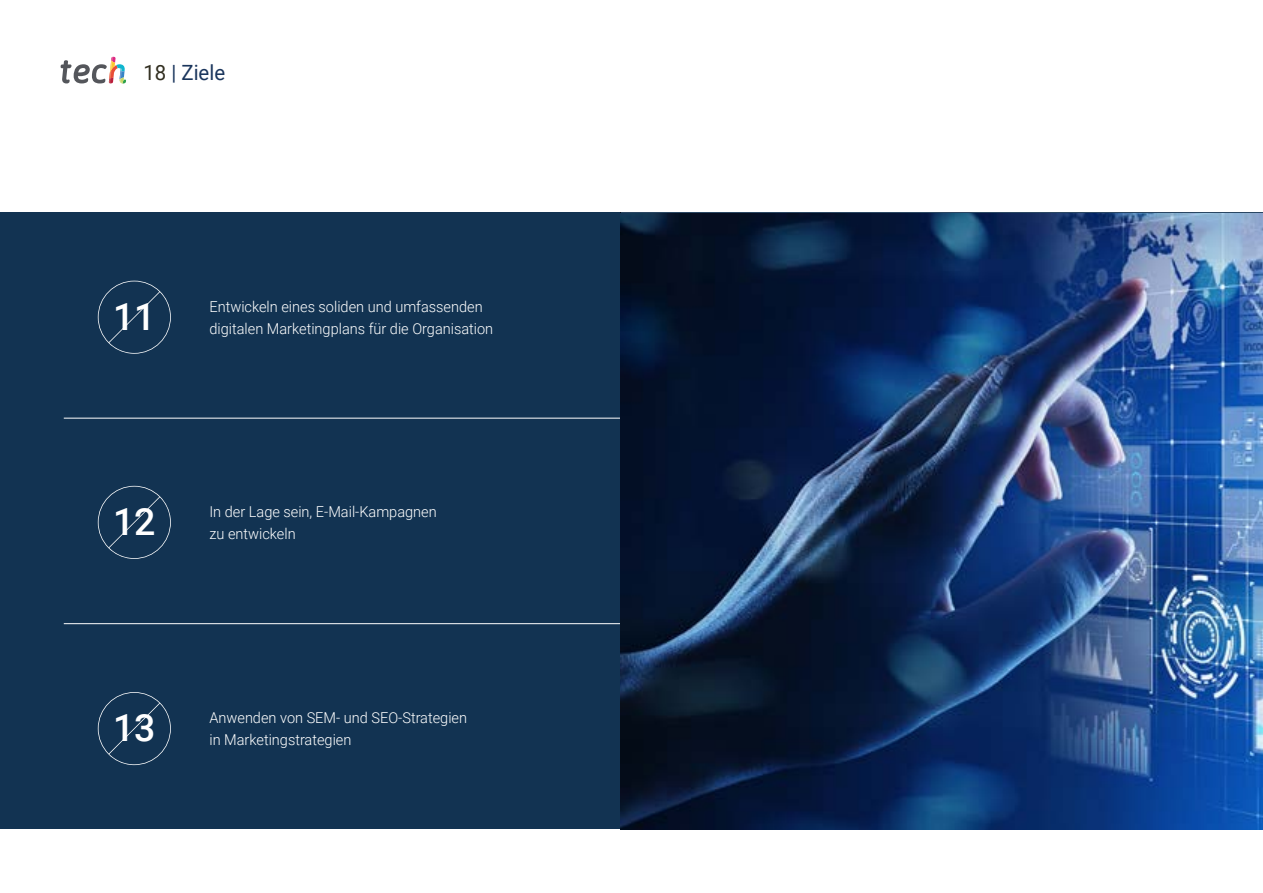
<style>
.page{position:relative;width:1263px;height:893px;background:#fff}
.page>*{position:absolute;margin:0;border:0;box-sizing:border-box;transform-origin:0 0}
.t1{font:500 37.5px "Roboto";color:#fff}
.t2{font:21px "Roboto";color:#1a355c}
.t3{font:300 15px/22.5px "Roboto";color:#fff}
.s1{color:#312e20}
</style>
<div class="page">
<svg style="left:61px;top:57px;width:65px;height:27px"></svg>
<div style="left:0;top:213px;width:621px;height:616px;background:#123352"></div>
<svg style="left:98px;top:692px;width:73px;height:73px"></svg>
<svg style="left:98px;top:486px;width:73px;height:73px"></svg>
<svg style="left:98px;top:281px;width:73px;height:73px"></svg>
<hr style="left:64px;top:418px;width:1199px;height:1px;background:#fff">
<hr style="left:64px;top:623px;width:1199px;height:1px;background:#fff">
<img style="left:621px;top:213px;width:642px;height:616px">
<h2 class="t2" style="left:144px;top:57px;width:83px"><span class="s1">18</span> | Ziele</h2>
<h1 class="t1" style="left:113px;top:290px;width:44px">11</h1>
<p class="t3" style="left:209px;top:294px;width:285px">Entwickeln eines soliden und umfassenden digitalen Marketingplans für die Organisation</p>
<h1 class="t1" style="left:113px;top:495px;width:44px">12</h1>
<p class="t3" style="left:209px;top:500px;width:229px">In der Lage sein, E-Mail-Kampagnen zu entwickeln</p>
<h1 class="t1" style="left:113px;top:702px;width:44px">13</h1>
<p class="t3" style="left:209px;top:706px;width:259px">Anwenden von SEM- und SEO-Strategien in Marketingstrategien</p>
</div>
